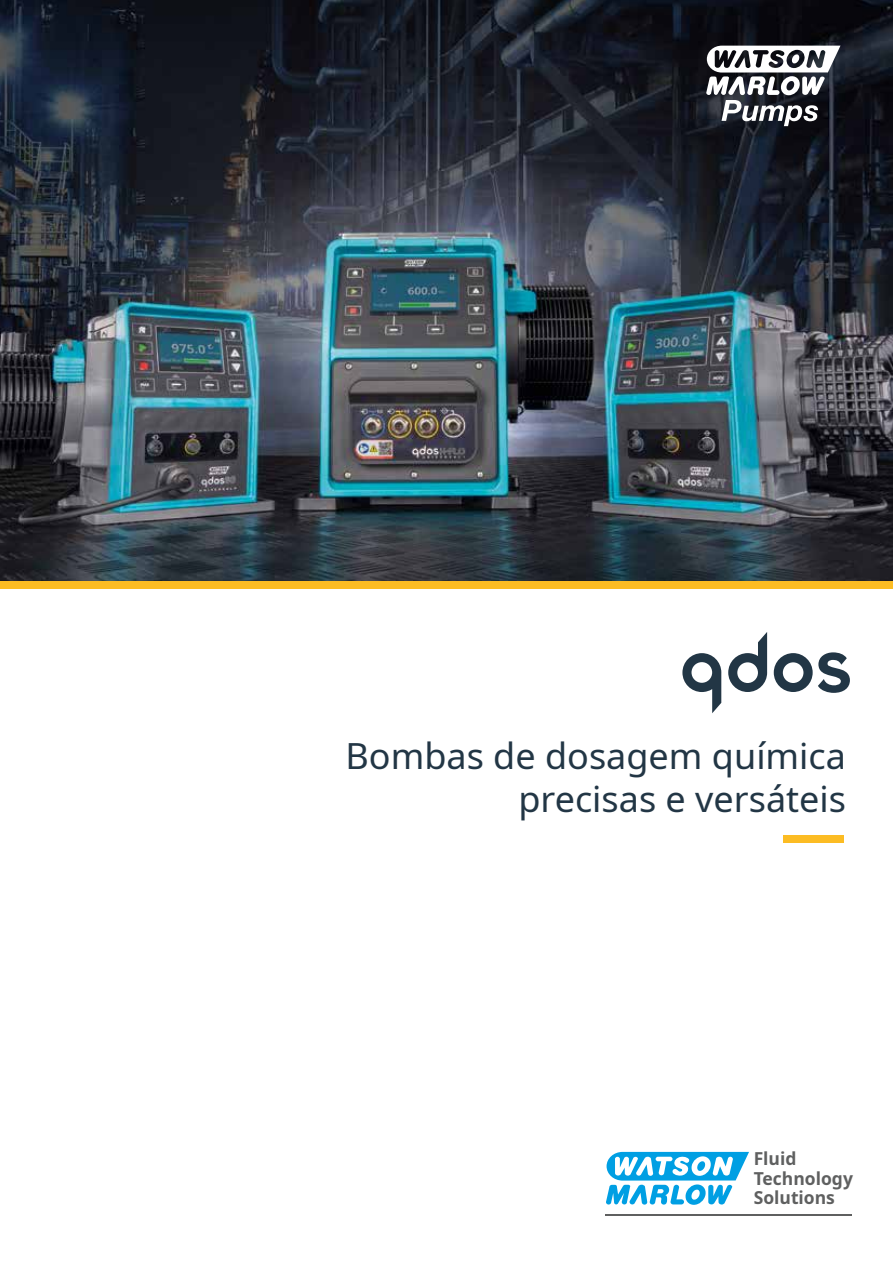
<style>
.page{position:relative;width:893px;height:1263px;background:#fff}
.page>*{position:absolute;margin:0;border:0;box-sizing:border-box;transform-origin:0 0}
.t1{font:700 66px "Noto Sans";color:#fcbc23}
.t2{font:36px/43.2px "Noto Sans";color:#223645;text-align:right}
.t3{font:700 17.85px/19.6px "Noto Sans";color:#5f6060}
</style>
<div class="page">
<img style="left:0;top:0;width:893px;height:582px">
<hr style="left:605px;top:1214px;width:247px;height:2px;background:#5f6060">
<svg style="left:606px;top:1152px;width:143px;height:53px"></svg>
<svg style="left:706px;top:46px;width:134px;height:80px"></svg>
<svg style="left:682px;top:653px;width:39px;height:60px"></svg>
<svg style="left:728px;top:632px;width:39px;height:60px"></svg>
<svg style="left:774px;top:652px;width:76px;height:41px"></svg>
<div style="left:0;top:582px;width:893px;height:7px;background:#fcbc23"></div>
<p class="t2" style="left:345px;top:735px;width:502px">Bombas de dosagem química precisas e versáteis</p>
<h1 class="t1" style="left:780px;top:787px;width:67px">—</h1>
<p class="t3" style="left:754px;top:1149px;width:101px">Fluid<br>Technology<br>Solutions</p>
</div>
